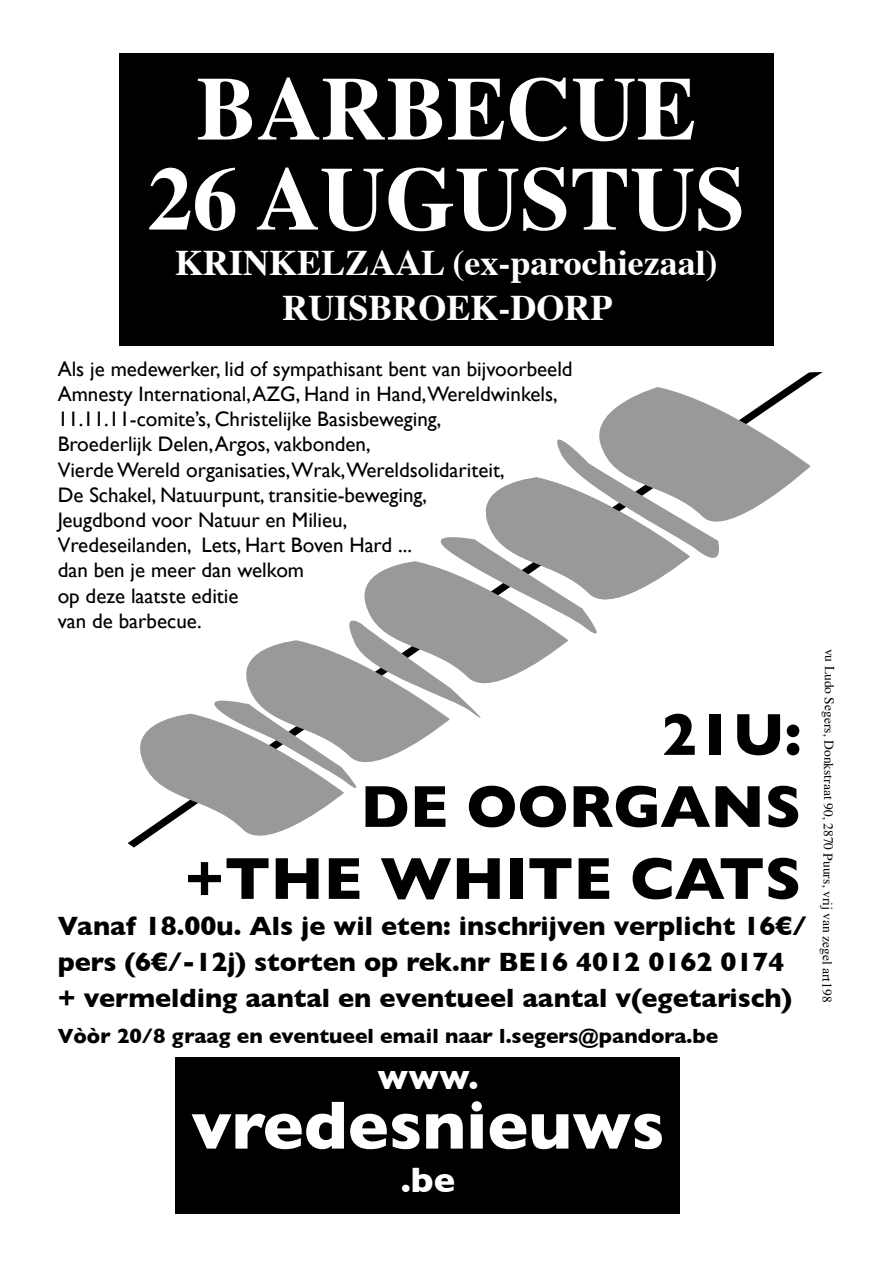
<style>
.page{position:relative;width:893px;height:1263px;background:#fff}
.page>*{position:absolute;margin:0;border:0;box-sizing:border-box;transform-origin:0 0}
.t1{font:700 90px/90px "Times";color:#fff;text-align:center}
.t2{font:700 69px "Gill Sans";color:#fff}
.t3{font:700 60px/72px "Gill Sans";color:#000;text-align:right}
.t4{font:700 36px/45px "Times";color:#fff;text-align:center}
.t5{font:700 36px "Gill Sans";color:#fff}
.t6{font:700 27px/36px "Gill Sans";color:#000}
.t7{font:21px/25.2px "Gill Sans";color:#000}
.t8{font:700 21px "Gill Sans";color:#000}
.t9{font:13.5px "Times";color:#000}
</style>
<div class="page">
<div style="left:176px;top:1058px;width:504px;height:155px;background:#000"></div>
<svg style="left:132px;top:387px;width:679px;height:461px"></svg>
<div style="left:119px;top:53px;width:655px;height:292px;background:#000"></div>
<h1 class="t1" style="left:148px;top:55px;width:599px">BARBECUE<br>26 AUGUSTUS</h1>
<h3 class="t4" style="left:175px;top:236px;width:544px">KRINKELZAAL (ex-parochiezaal)<br>RUISBROEK-DORP</h3>
<p class="t7" style="left:58px;top:356px;width:516px">Als je medewerker, lid of sympathisant bent van bijvoorbeeld Amnesty International, AZG, Hand in Hand,Wereldwinkels, 11.11.11-comite’s, Christelijke Basisbeweging,<br>Broederlijk Delen, Argos, vakbonden,<br>Vierde Wereld organisaties,Wrak,Wereldsolidariteit,<br>De Schakel, Natuurpunt, transitie-beweging,<br>Jeugdbond voor Natuur en Milieu,<br>Vredeseilanden, Lets, Hart Boven Hard ...<br>dan ben je meer dan welkom<br>op deze laatste editie<br>van de barbecue.</p>
<h3 class="t3" style="left:184px;top:697px;width:618px">21U:<br>DE OORGANS +THE WHITE CATS</h3>
<p class="t6" style="left:58px;top:907px;width:750px">Vanaf 18.00u. Als je wil eten: inschrijven verplicht 16€/ pers (6€/-12j) storten op rek.nr BE16 4012 0162 0174 + vermelding aantal en eventueel aantal v(egetarisch)</p>
<p class="t8" style="left:58px;top:1019px;width:662px">Vòòr 20/8 graag en eventueel email naar l.segers@pandora.be</p>
<h3 class="t5" style="left:378px;top:1048px;width:102px">www.</h3>
<h2 class="t2" style="left:191px;top:1070px;width:475px">vredesnieuws</h2>
<h3 class="t5" style="left:401px;top:1151px;width:56px">.be</h3>
<p class="t9" style="left:841px;top:649px;width:355px;rotate:90deg">vu Ludo Segers, Donkstraat 90, 2870 Puurs, vrij van zegel art198</p>
</div>
